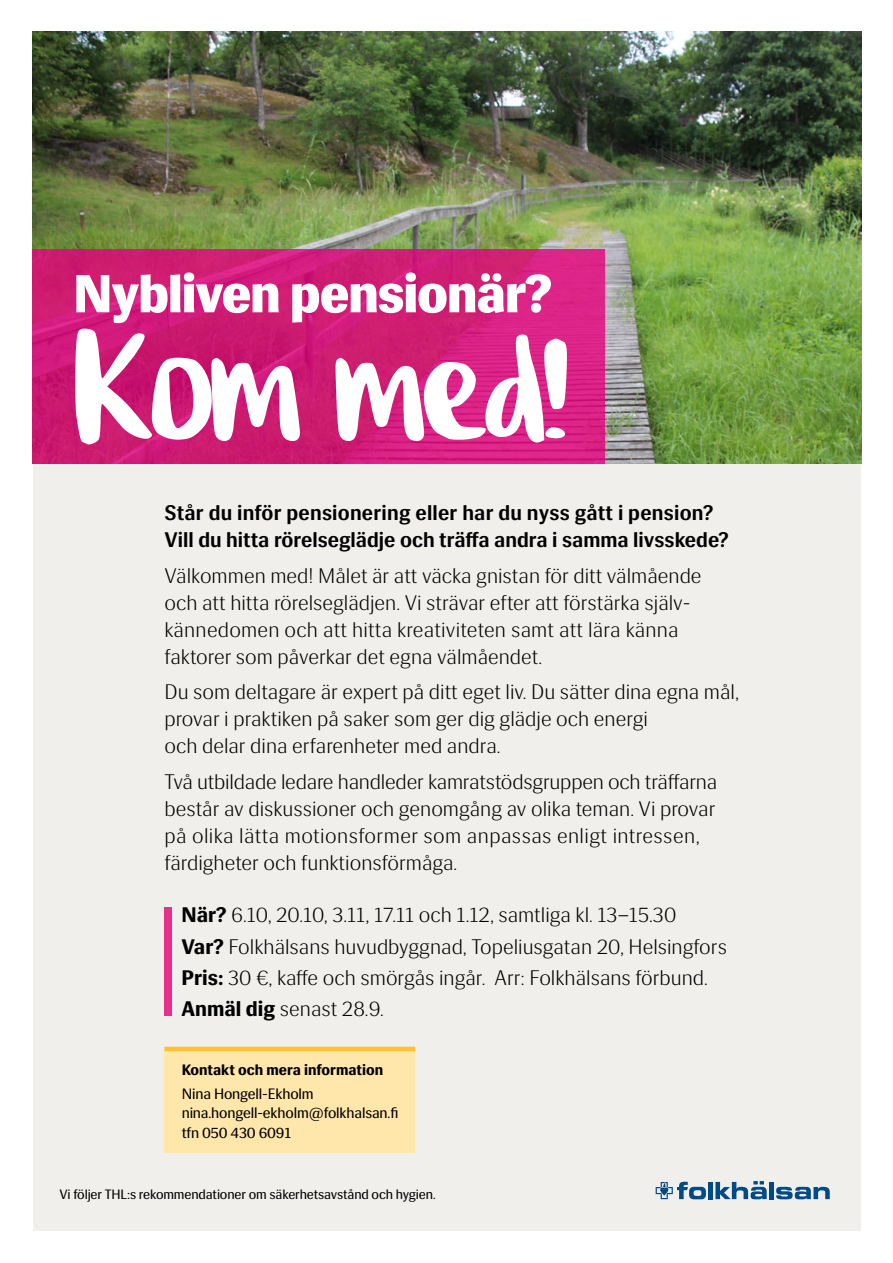
<style>
.page{position:relative;width:893px;height:1263px;background:#fff}
.page>*{position:absolute;margin:0;border:0;box-sizing:border-box;transform-origin:0 0}
.t1{font:196.65px "Cilla F Hscript";letter-spacing:-.02em;color:#fff}
.t2{font:800 53.1px "Siri";letter-spacing:-.02em;color:#fff}
.t3{font:300 21px/27px "Siri";color:#000}
.t4{font:600 21px/27px "Siri";color:#000}
.t5{font:15px "Siri";letter-spacing:-.01em;color:#000}
.t6{font:700 15px "Siri";color:#000}
.t7{font:13.5px "Siri";letter-spacing:-.01em;color:#000}
.s1{font-weight:700}
</style>
<div class="page">
<div style="left:33px;top:451px;width:827px;height:780px;background:#f1efec"></div>
<img style="left:33px;top:32px;width:828px;height:431px">
<svg style="left:656px;top:1182px;width:50px;height:17px"></svg>
<div style="left:708px;top:1182px;width:5px;height:17px;background:#004a88"></div>
<div style="left:769px;top:1182px;width:5px;height:17px;background:#004a88"></div>
<svg style="left:776px;top:1187px;width:54px;height:12px"></svg>
<svg style="left:715px;top:1181px;width:52px;height:18px"></svg>
<div style="left:164px;top:1049px;width:251px;height:103px;background:#ffe6ab"></div>
<hr style="left:164px;top:1047px;width:251px;height:4px;background:#ffc12c">
<svg style="left:33px;top:249px;width:572px;height:214px;background:#d11c78"></svg>
<div style="left:164px;top:908px;width:8px;height:108px;background:#e8308a"></div>
<p class="t2" style="left:73px;top:262px;width:480px">Nybliven pensionär?</p>
<p class="t1" style="left:73px;top:277px;width:497px">Kom med!</p>
<p class="t4" style="left:164px;top:500px;width:566px">Står du inför pensionering eller har du nyss gått i pension?<br>Vill du hitta rörelseglädje och träffa andra i samma livsskede?</p>
<p class="t3" style="left:164px;top:562px;width:539px">Välkommen med! Målet är att väcka gnistan för ditt välmående och att hitta rörelseglädjen. Vi strävar efter att förstärka själv&shy;kännedomen och att hitta kreativiteten samt att lära känna faktorer som påverkar det egna välmåendet.</p>
<p class="t3" style="left:164px;top:679px;width:576px">Du som deltagare är expert på ditt eget liv. Du sätter dina egna mål, provar i praktiken på saker som ger dig glädje och energi<br>och delar dina erfarenheter med andra.</p>
<p class="t3" style="left:164px;top:768px;width:554px">Två utbildade ledare handleder kamratstödsgruppen och träffarna består av diskussioner och genomgång av olika teman. Vi provar på olika lätta motionsformer som anpassas enligt intressen, färdigheter och funktionsförmåga.</p>
<p class="t3" style="left:181px;top:902px;width:496px"><span class="s1">När?</span> 6.10, 20.10, 3.11, 17.11 och 1.12, samtliga kl. 13–15.30</p>
<p class="t3" style="left:181px;top:933px;width:547px"><span class="s1">Var?</span> Folkhälsans huvudbyggnad, Topeliusgatan 20, Helsingfors</p>
<p class="t3" style="left:181px;top:964px;width:528px"><span class="s1">Pris:</span> 30 €, kaffe och smörgås ingår. Arr: Folkhälsans förbund.</p>
<p class="t3" style="left:181px;top:996px;width:204px"><span class="s1">Anmäl dig</span> senast 28.9.</p>
<p class="t6" style="left:182px;top:1061px;width:203px">Kontakt och mera information</p>
<p class="t5" style="left:182px;top:1085px;width:134px">Nina Hongell-Ekholm</p>
<p class="t5" style="left:182px;top:1104px;width:218px">nina.hongell-ekholm@folkhalsan.fi</p>
<p class="t5" style="left:182px;top:1124px;width:111px">tfn 050 430 6091</p>
<p class="t7" style="left:60px;top:1187px;width:378px">Vi följer THL:s rekommendationer om säkerhetsavstånd och hygien.</p>
</div>
